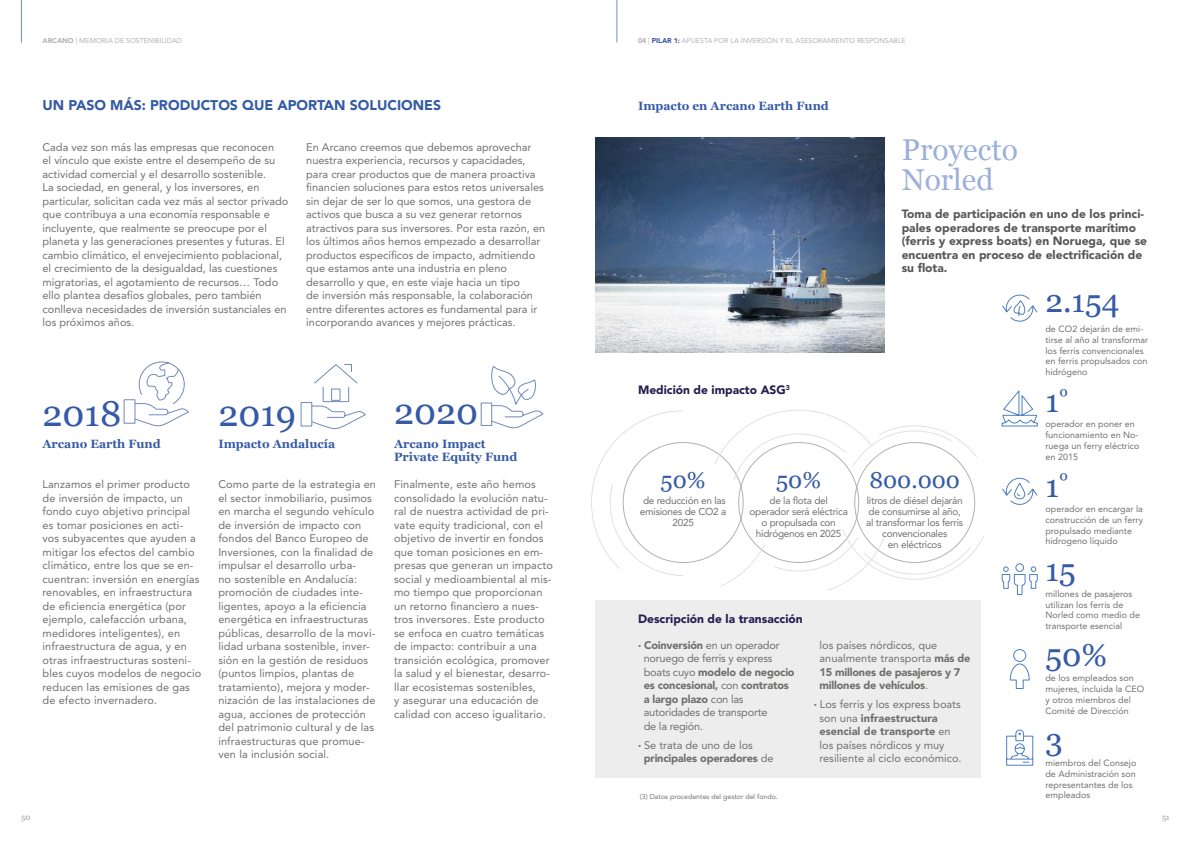
<style>
.page{position:relative;width:1191px;height:842px;background:#fff}
.page>*{position:absolute;margin:0;border:0;box-sizing:border-box;transform-origin:0 0}
.t1{font:35.8px "Georgia";color:#355aa6}
.t2{font:31.5px "Georgia";color:#355aa6}
.t3{font:30px "Georgia";color:#9cb0da}
.t4{font:23px "Georgia";color:#355aa6}
.Título_de_párrafo{font:900 14px "Avenir LT Std";color:#355aa6}
.Título_de_párrafo-2{font:900 12px/13.5px "Avenir LT Std";color:#575756}
.Subtítulo_párrafo{font:700 12px "Georgia";color:#355aa6}
.Título_de_párrafo-3{font:900 12px "Avenir LT Std";color:#241d50}
.Párrafo_1{font:11px/13.5px "Avenir LT Std";letter-spacing:.01em;color:#70706f}
.Párrafo_1-2{font:11px/13.5px "Avenir LT Std";letter-spacing:-.02em;color:#70706f}
.Párrafo_1-3{font:900 11px/13.5px "Avenir LT Std";letter-spacing:-.02em;color:#70706f}
.t5{font:10px/11px "Avenir LT Std";letter-spacing:-.025em;color:#70706f;text-align:center}
.t6{font:9px/10.8px "Avenir LT Std";color:#70706f}
.t7{font:8px "Georgia";color:#9d9d9d}
.t8{font:7px "Avenir LT Std";color:#b2b2b2}
.Párrafo_1-4{font:7px "Avenir LT Std";color:#70706f}
.s1{font-weight:900}
.s2{font-weight:900;color:#355aa6}
.s3{font-weight:400}
</style>
<div class="page">
<hr style="left:617px;top:0;width:1px;height:43px;background:#718bbe">
<hr style="left:21px;top:0;width:1px;height:43px;background:#718bbe">
<div style="left:124px;top:399px;width:11px;height:24px;border:1px solid #718bbe"></div>
<svg style="left:134px;top:361px;width:55px;height:66px"></svg>
<div style="left:301px;top:402px;width:11px;height:24px;border:1px solid #718bbe"></div>
<svg style="left:311px;top:364px;width:55px;height:66px"></svg>
<div style="left:481px;top:403px;width:11px;height:23px;border:1px solid #718bbe"></div>
<svg style="left:490px;top:366px;width:53px;height:63px"></svg>
<svg style="left:1009px;top:649px;width:20px;height:40px"></svg>
<div style="left:596px;top:600px;width:385px;height:177px;background:#ededed"></div>
<svg style="left:591px;top:410px;width:92px;height:166px"></svg>
<svg style="left:720px;top:543px;width:45px;height:43px"></svg>
<svg style="left:773px;top:529px;width:211px;height:62px"></svg>
<svg style="left:714px;top:410px;width:263px;height:71px"></svg>
<img style="left:596px;top:137px;width:288px;height:215px">
<svg style="left:1002px;top:294px;width:35px;height:28px"></svg>
<svg style="left:1001px;top:390px;width:36px;height:36px"></svg>
<svg style="left:1002px;top:477px;width:35px;height:28px"></svg>
<svg style="left:1001px;top:563px;width:36px;height:32px"></svg>
<svg style="left:1006px;top:729px;width:27px;height:37px"></svg>
<p class="t8" style="left:43px;top:36px;width:141px"><span class="s1">ARCANO</span> | MEMORIA DE SOSTENIBILIDAD</p>
<p class="t8" style="left:638px;top:36px;width:269px"><span class="s1">04</span> | <span class="s2">PILAR 1:</span> APUESTA POR LA INVERSIÓN Y EL ASESORAMIENTO RESPONSABLE</p>
<p class="Título_de_párrafo" style="left:43px;top:97px;width:400px">UN PASO MÁS: PRODUCTOS QUE APORTAN SOLUCIONES</p>
<p class="Párrafo_1" style="left:43px;top:140px;width:247px">Cada vez son más las empresas que reconocen<br>el vínculo que existe entre el desempeño de su actividad comercial y el desarrollo sostenible.<br>La sociedad, en general, y los inversores, en particular, solicitan cada vez más al sector privado que contribuya a una economía responsable e incluyente, que realmente se preocupe por el planeta y las generaciones presentes y futuras. El cambio climático, el envejecimiento poblacional, el crecimiento de la desigualdad, las cuestiones migratorias, el agotamiento de recursos… Todo ello plantea desafíos globales, pero también conlleva necesidades de inversión sustanciales en los próximos años.</p>
<p class="Párrafo_1" style="left:306px;top:140px;width:240px">En Arcano creemos que debemos aprovechar nuestra experiencia, recursos y capacidades, para crear productos que de manera proactiva financien soluciones para estos retos universales sin dejar de ser lo que somos, una gestora de activos que busca a su vez generar retornos atractivos para sus inversores. Por esta razón, en los últimos años hemos empezado a desarrollar productos específicos de impacto, admitiendo que estamos ante una industria en pleno desarrollo y que, en este viaje hacia un tipo<br>de inversión más responsable, la colaboración entre diferentes actores es fundamental para ir incorporando avances y mejores prácticas.</p>
<p class="t1" style="left:43px;top:387px;width:80px">2018</p>
<p class="t1" style="left:218px;top:387px;width:79px">2019</p>
<p class="t1" style="left:394px;top:386px;width:86px">2020</p>
<p class="Subtítulo_párrafo" style="left:43px;top:434px;width:120px">Arcano Earth Fund</p>
<p class="Subtítulo_párrafo" style="left:218px;top:434px;width:118px">Impacto Andalucía</p>
<p class="Subtítulo_párrafo" style="left:394px;top:434px;width:93px">Arcano Impact</p>
<p class="Subtítulo_párrafo" style="left:394px;top:448px;width:125px">Private Equity Fund</p>
<p class="Párrafo_1" style="left:43px;top:478px;width:160px">Lanzamos el primer producto de inversión de impacto, un fondo cuyo objetivo principal es tomar posiciones en acti&shy;vos subyacentes que ayuden a mitigar los efectos del cambio climático, entre los que se en&shy;cuentran: inversión en energías renovables, en infraestructura de eficiencia energética (por ejemplo, calefacción urbana, medidores inteligentes), en infraestructura de agua, y en otras infraestructuras sosteni&shy;bles cuyos modelos de negocio reducen las emisiones de gas de efecto invernadero.</p>
<p class="Párrafo_1" style="left:218px;top:478px;width:159px">Como parte de la estrategia en el sector inmobiliario, pusimos en marcha el segundo vehículo de inversión de impacto con fondos del Banco Europeo de<br>Inversiones, con la finalidad de impulsar el desarrollo urba-<br>no sostenible en Andalucía: promoción de ciudades inte&shy;ligentes, apoyo a la eficiencia energética en infraestructuras públicas, desarrollo de la movi&shy;lidad urbana sostenible, inver&shy;sión en la gestión de residuos (puntos limpios, plantas de tratamiento), mejora y moder&shy;nización de las instalaciones de agua, acciones de protección del patrimonio cultural y de las infraestructuras que promue&shy;ven la inclusión social.</p>
<p class="Párrafo_1" style="left:394px;top:478px;width:160px">Finalmente, este año hemos consolidado la evolución natu&shy;ral de nuestra actividad de pri&shy;vate equity tradicional, con el objetivo de invertir en fondos que toman posiciones en em&shy;presas que generan un impacto social y medioambiental al mis&shy;mo tiempo que proporcionan un retorno financiero a nues&shy;tros inversores. Este producto se enfoca en cuatro temáticas de impacto: contribuir a una transición ecológica, promover la salud y el bienestar, desarro&shy;llar ecosistemas sostenibles,<br>y asegurar una educación de calidad con acceso igualitario.</p>
<p class="Subtítulo_párrafo" style="left:638px;top:97px;width:192px">Impacto en Arcano Earth Fund</p>
<p class="Título_de_párrafo-3" style="left:638px;top:382px;width:153px">Medición de impacto ASG<sup>3</sup></p>
<p class="t3" style="left:901px;top:127px;width:118px">Proyecto</p>
<p class="t3" style="left:901px;top:157px;width:93px">Norled</p>
<p class="Título_de_párrafo-2" style="left:901px;top:207px;width:247px">Toma de participación en uno de los princi&shy;pales operadores de transporte marítimo (ferris y express boats) en Noruega, que se encuentra en proceso de electrificación de su flota.</p>
<p class="t2" style="left:1045px;top:278px;width:76px">2.154</p>
<p class="t6" style="left:1045px;top:323px;width:104px">de CO2 dejarán de emi&shy;tirse al año al transformar los ferris convencionales en ferris propulsados con hidrógeno</p>
<p class="t2" style="left:1045px;top:378px;width:24px">1<sup>º</sup></p>
<p class="t6" style="left:1045px;top:419px;width:96px">operador en poner en funcionamiento en No&shy;ruega un ferry eléctrico en 2015</p>
<p class="t4" style="left:660px;top:463px;width:47px">50%</p>
<p class="t4" style="left:776px;top:463px;width:47px">50%</p>
<p class="t4" style="left:869px;top:463px;width:92px">800.000</p>
<p class="t5" style="left:640px;top:495px;width:88px">de reducción en las emisiones de CO2 a<br>2025</p>
<p class="t5" style="left:749px;top:495px;width:100px">de la flota del operador será eléctrica o propulsada con hidrógenos en 2025</p>
<p class="t5" style="left:866px;top:495px;width:98px">litros de diésel dejarán de consumirse al año, al transformar los ferris convencionales<br>en eléctricos</p>
<p class="Título_de_párrafo-3" style="left:638px;top:612px;width:166px">Descripción de la transacción</p>
<p class="Párrafo_1-2" style="left:643px;top:638px;width:152px;text-indent:-6px"><span class="s1">· Coinversión</span> en un operador noruego de ferris y express boats cuyo <span class="s1">modelo de negocio es concesional,</span> con <span class="s1">contratos a largo plazo</span> con las autoridades de transporte<br>de la región.</p>
<p class="Párrafo_1-3" style="left:643px;top:738px;width:131px;text-indent:-6px">· <span class="s3">Se trata de uno de los </span>principales operadores <span class="s3">de</span></p>
<p class="Párrafo_1-4" style="left:640px;top:792px;width:139px">(3) Datos procedentes del gestor del fondo.</p>
<p class="Párrafo_1-3" style="left:819px;top:638px;width:152px"><span class="s3">los países nórdicos, que anualmente transporta</span> más de<br>15 millones de pasajeros y 7 millones de vehículos<span class="s3">.</span></p>
<p class="Párrafo_1" style="left:819px;top:698px;width:144px;text-indent:-6px"><span class="s1">·</span> Los ferris y los express boats son una <span class="s1">infraestructura esencial de transporte</span> en los países nórdicos y muy resiliente al ciclo económico.</p>
<p class="t2" style="left:1045px;top:463px;width:24px">1<sup>º</sup></p>
<p class="t6" style="left:1045px;top:504px;width:99px">operador en encargar la construcción de un ferry propulsado mediante hidrogeno líquido</p>
<p class="t2" style="left:1045px;top:547px;width:32px">15</p>
<p class="t6" style="left:1045px;top:588px;width:96px">millones de pasajeros utilizan los ferris de<br>Norled como medio de transporte esencial</p>
<p class="t2" style="left:1045px;top:632px;width:63px">50%</p>
<p class="t6" style="left:1045px;top:673px;width:100px">de los empleados son mujeres, incluida la CEO y otros miembros del<br>Comité de Dirección</p>
<p class="t2" style="left:1045px;top:717px;width:19px">3</p>
<p class="t6" style="left:1045px;top:758px;width:92px">miembros del Consejo de Administración son representantes de los empleados</p>
<p class="t7" style="left:21px;top:812px;width:11px">50</p>
<p class="t7" style="left:1162px;top:812px;width:9px">51</p>
</div>
